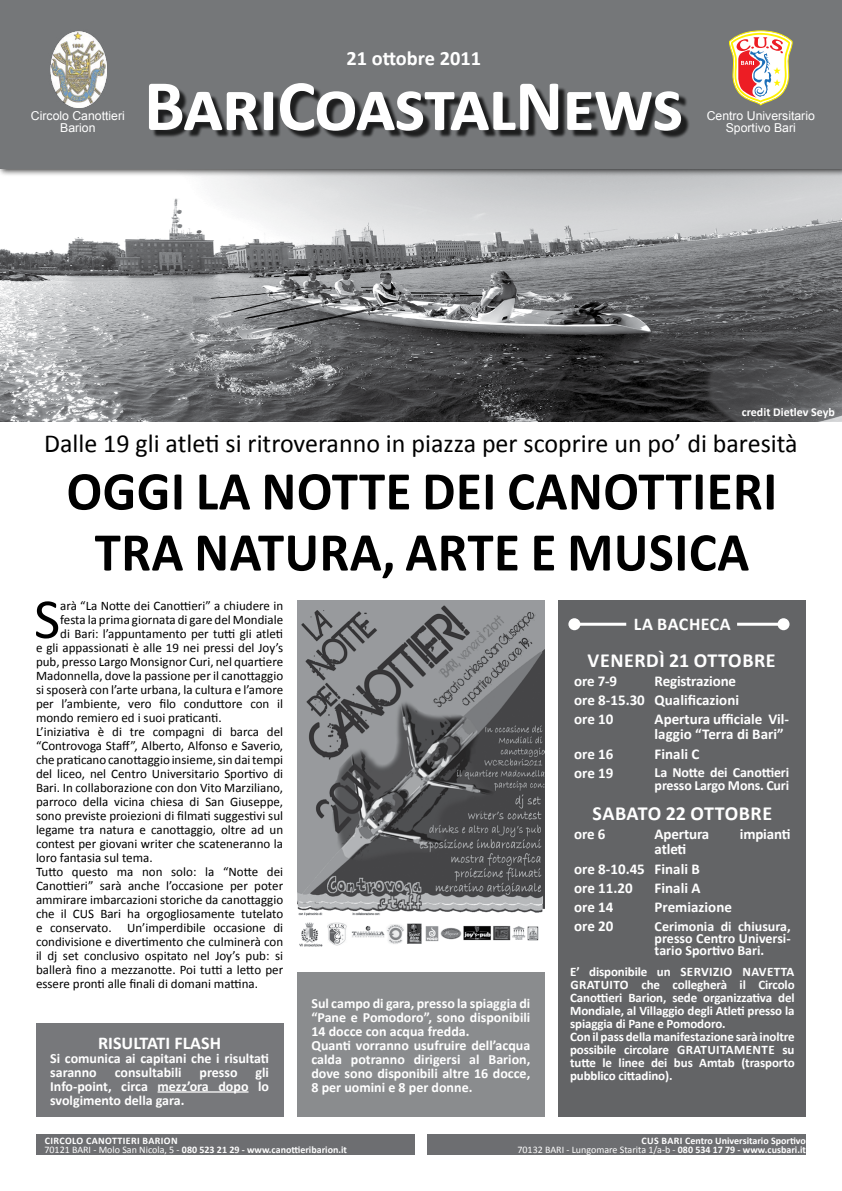
<style>
.page{position:relative;width:842px;height:1191px;background:#fff}
.page>*{position:absolute;margin:0;border:0;box-sizing:border-box;transform-origin:0 0}
.t1{font:700 73px "Calibri";letter-spacing:-.015em;color:#fff}
.t2{font:57.1px "Calibri";color:#000}
.t3{font:700 55px/61px "Calibri";letter-spacing:.01em;color:#000;text-align:center;scale:.96 1}
.t4{font:26px "Calibri";color:#000}
.t5{font:700 20.4px "Calibri";color:#fff}
.t6{font:700 20px "Calibri";letter-spacing:.03em;color:#fff}
.t7{font:700 20px "Calibri";letter-spacing:.01em;color:#fff}
.t8{font:700 18px "Calibri";color:#fff}
.t9{font:700 18px "Calibri";letter-spacing:.03em;color:#fff}
.t10{font:700 15px/19.2px "Calibri";color:#fff}
.t11{font:700 14px/14px "Calibri";color:#fff}
.t12{font:13px "Calibri";color:#000}
.t13{font:700 13px/13px "Calibri";letter-spacing:-.01em;color:#fff}
.t14{font:12.2px/12.2px "Arial";color:#fff;text-align:center}
.t15{font:700 12px "Calibri";color:#fff}
.t16{font:700 10px/9px "Calibri";color:#fff;text-align:right}
.s1{font-weight:400}
</style>
<div class="page">
<img style="left:0;top:177px;width:842px;height:245px">
<div style="left:0;top:0;width:842px;height:177px;background:#000;opacity:.75"></div>
<div style="left:0;top:0;width:842px;height:169px;background:#757779"></div>
<div style="left:152px;top:86px;width:538px;height:53px;background:#000;opacity:.75"></div>
<img style="left:50px;top:31px;width:57px;height:76px">
<svg style="left:729px;top:30px;width:63px;height:75px"></svg>
<div style="left:427px;top:1134px;width:379px;height:21px;background:#6d6e71"></div>
<div style="left:36px;top:1134px;width:379px;height:21px;background:#6d6e71"></div>
<div style="left:559px;top:600px;width:247px;height:516px;background:#636466"></div>
<hr style="left:574px;top:622px;width:52px;height:3px;background:#fff">
<div style="left:568px;top:618px;width:12px;height:12px;background:#fff;border-radius:50%"></div>
<hr style="left:737px;top:622px;width:46px;height:3px;background:#fff">
<div style="left:777px;top:618px;width:12px;height:12px;background:#fff;border-radius:50%"></div>
<div style="left:297px;top:972px;width:247px;height:144px;background:#8a8c8e"></div>
<img style="left:297px;top:600px;width:248px;height:347px">
<div style="left:36px;top:1023px;width:247px;height:93px;background:#77787b"></div>
<hr style="left:158px;top:1091px;width:90px;height:1px;background:#fff">
<h3 class="t5" style="left:346px;top:45px;width:136px">21 ottobre 2011</h3>
<h1 class="t1" style="left:144px;top:60px;width:541px">BariCoastalNews</h1>
<p class="t14" style="left:31px;top:109px;width:95px">Circolo Canottieri<br>Barion</p>
<p class="t14" style="left:707px;top:110px;width:110px">Centro Universitario<br>Sportivo Bari</p>
<p class="t15" style="left:742px;top:404px;width:95px">credit Dietlev Seyb</p>
<h3 class="t4" style="left:44px;top:427px;width:755px">Dalle 19 gli atleti si ritroveranno in piazza per scoprire un po’ di baresità</h3>
<h3 class="t3" style="left:67px;top:458px;width:742px">OGGI LA NOTTE DEI CANOTTIERI<br>TRA NATURA, ARTE E MUSICA</h3>
<h2 class="t2" style="left:34px;top:583px;width:28px">S</h2>
<p class="t12" style="left:60px;top:597px;width:224px">arà “La Notte dei Canottieri” a chiudere in</p>
<p class="t12" style="left:60px;top:611px;width:224px">festa la prima giornata di gare del Mondiale</p>
<p class="t12" style="left:60px;top:625px;width:224px">di Bari: l’appuntamento per tutti gli atleti</p>
<p class="t12" style="left:36px;top:639px;width:249px">e gli appassionati è alle 19 nei pressi del Joy’s</p>
<p class="t12" style="left:36px;top:653px;width:249px">pub, presso Largo Monsignor Curi, nel quartiere</p>
<p class="t12" style="left:36px;top:667px;width:249px">Madonnella, dove la passione per il canottaggio</p>
<p class="t12" style="left:36px;top:681px;width:249px">si sposerà con l’arte urbana, la cultura e l’amore</p>
<p class="t12" style="left:36px;top:695px;width:249px">per l’ambiente, vero filo conduttore con il</p>
<p class="t12" style="left:36px;top:709px;width:187px">mondo remiero ed i suoi praticanti.</p>
<p class="t12" style="left:36px;top:723px;width:249px">L’iniziativa è di tre compagni di barca del</p>
<p class="t12" style="left:36px;top:737px;width:249px">“Controvoga Staff”, Alberto, Alfonso e Saverio,</p>
<p class="t12" style="left:36px;top:751px;width:249px">che praticano canottaggio insieme, sin dai tempi</p>
<p class="t12" style="left:36px;top:765px;width:249px">del liceo, nel Centro Universitario Sportivo di</p>
<p class="t12" style="left:36px;top:779px;width:249px">Bari. In collaborazione con don Vito Marziliano,</p>
<p class="t12" style="left:36px;top:793px;width:249px">parroco della vicina chiesa di San Giuseppe,</p>
<p class="t12" style="left:36px;top:807px;width:249px">sono previste proiezioni di filmati suggestivi sul</p>
<p class="t12" style="left:36px;top:821px;width:249px">legame tra natura e canottaggio, oltre ad un</p>
<p class="t12" style="left:36px;top:835px;width:249px">contest per giovani writer che scateneranno la</p>
<p class="t12" style="left:36px;top:849px;width:118px">loro fantasia sul tema.</p>
<p class="t12" style="left:36px;top:863px;width:249px">Tutto questo ma non solo: la “Notte dei</p>
<p class="t12" style="left:36px;top:877px;width:249px">Canottieri” sarà anche l’occasione per poter</p>
<p class="t12" style="left:36px;top:891px;width:249px">ammirare imbarcazioni storiche da canottaggio</p>
<p class="t12" style="left:36px;top:905px;width:249px">che il CUS Bari ha orgogliosamente tutelato</p>
<p class="t12" style="left:36px;top:919px;width:249px">e conservato. Un’imperdibile occasione di</p>
<p class="t12" style="left:36px;top:933px;width:249px">condivisione e divertimento che culminerà con</p>
<p class="t12" style="left:36px;top:947px;width:249px">il dj set conclusivo ospitato nel Joy’s pub: si</p>
<p class="t12" style="left:36px;top:961px;width:249px">ballerà fino a mezzanotte. Poi tutti a letto per</p>
<p class="t12" style="left:36px;top:975px;width:223px">essere pronti alle finali di domani mattina.</p>
<h3 class="t9" style="left:634px;top:612px;width:99px">LA BACHECA</h3>
<h3 class="t6" style="left:588px;top:647px;width:119px">VENERDì 21 ottobre</h3>
<p class="t10" style="left:574px;top:670px;width:45px">ore 7-9</p>
<p class="t10" style="left:574px;top:670px;width:166px;text-indent:81px">Registrazione ore 8-15.30 Qualificazioni ore 10</p>
<p class="t10" style="left:655px;top:711px;width:136px;line-height:15px">Apertura ufficiale Vil&shy;laggio “Terra di Bari”</p>
<p class="t10" style="left:574px;top:743px;width:41px">ore 16</p>
<p class="t10" style="left:655px;top:743px;width:46px">Finali C</p>
<p class="t10" style="left:574px;top:762px;width:41px">ore 19</p>
<p class="t11" style="left:655px;top:765px;width:136px;line-height:13px">La Notte dei Canottieri presso Largo Mons. Curi</p>
<h3 class="t7" style="left:592px;top:801px;width:111px">SABATO 22 ottobre</h3>
<p class="t10" style="left:574px;top:824px;width:33px">ore 6</p>
<p class="t10" style="left:655px;top:824px;width:56px">Apertura</p>
<p class="t10" style="left:740px;top:824px;width:52px">impianti</p>
<p class="t10" style="left:574px;top:839px;width:127px;text-indent:81px">atleti ore 8-10.45 Finali B ore 11.20</p>
<p class="t10" style="left:655px;top:877px;width:47px">Finali A</p>
<p class="t10" style="left:574px;top:897px;width:41px">ore 14</p>
<p class="t10" style="left:655px;top:897px;width:79px">Premiazione</p>
<p class="t10" style="left:574px;top:916px;width:41px">ore 20</p>
<p class="t11" style="left:655px;top:919px;width:137px;line-height:12px;text-align:justify">Cerimonia di chiusura, presso Centro Universi&shy;tario Sportivo Bari.</p>
<p class="t13" style="left:570px;top:964px;width:118px">E’ disponibile un servi</p>
<p class="t13" style="left:713px;top:964px;width:14px">zio</p>
<p class="t13" style="left:742px;top:964px;width:9px">navetta</p>
<p class="t13" style="left:570px;top:977px;width:9px">gratuito</p>
<p class="t13" style="left:570px;top:977px;width:226px;text-indent:71px">che collegherà il Circolo Canottieri Barion, sede organizzativa del Mondiale, al Villaggio degli Atleti presso la spiaggia di Pane e Pomodoro.<br>Con il pass della manifestazione sarà inoltre possibile circolare gratuitamente</p>
<p class="t11" style="left:311px;top:995px;width:220px">Sul campo di gara, presso la spiaggia di “Pane e Pomodoro”, sono disponibili 14 docce con acqua fredda.<br>Quanti vorranno usufruire dell’acqua calda potranno dirigersi al Barion, dove sono disponibili altre 16 docce, 8 per uomini e 8 per donne.</p>
<h3 class="t8" style="left:98px;top:1031px;width:124px">RISULTATI FLASH</h3>
<p class="t11" style="left:50px;top:1050px;width:220px">Si comunica ai capitani che i risultati saranno</p>
<p class="t13" style="left:570px;top:1042px;width:226px;text-align:justify;text-indent:212px">su tutte le linee dei bus Amtab (trasporto pubblico cittadino).</p>
<p class="t11" style="left:50px;top:1064px;width:220px;text-align:justify;text-indent:205px">gli Info-point, circa mezz’ora dopo lo svolgimento della gara.</p>
<p class="t11" style="left:115px;top:1064px;width:68px">consultabili</p>
<p class="t11" style="left:199px;top:1064px;width:40px">presso</p>
<p class="t16" style="left:44px;top:1135px;width:304px;text-align:left;text-indent:98px">Barion<br><span class="s1">70121 BARI - Molo San Nicola, 5 -</span> 080 523 21 29 - www.canottieribarion.it</p>
<p class="t16" style="left:45px;top:1135px;width:12px">Circolo</p>
<p class="t16" style="left:86px;top:1135px;width:12px">Canottieri</p>
<p class="t16" style="left:517px;top:1135px;width:290px">Centro Universitario Sportivo<br><span class="s1">70132 BARI - Lungomare Starita 1/a-b -</span> 080 534 17 79 - www.cusbari.it</p>
<p class="t16" style="left:642px;top:1135px;width:32px">Cus Bari</p>
</div>
